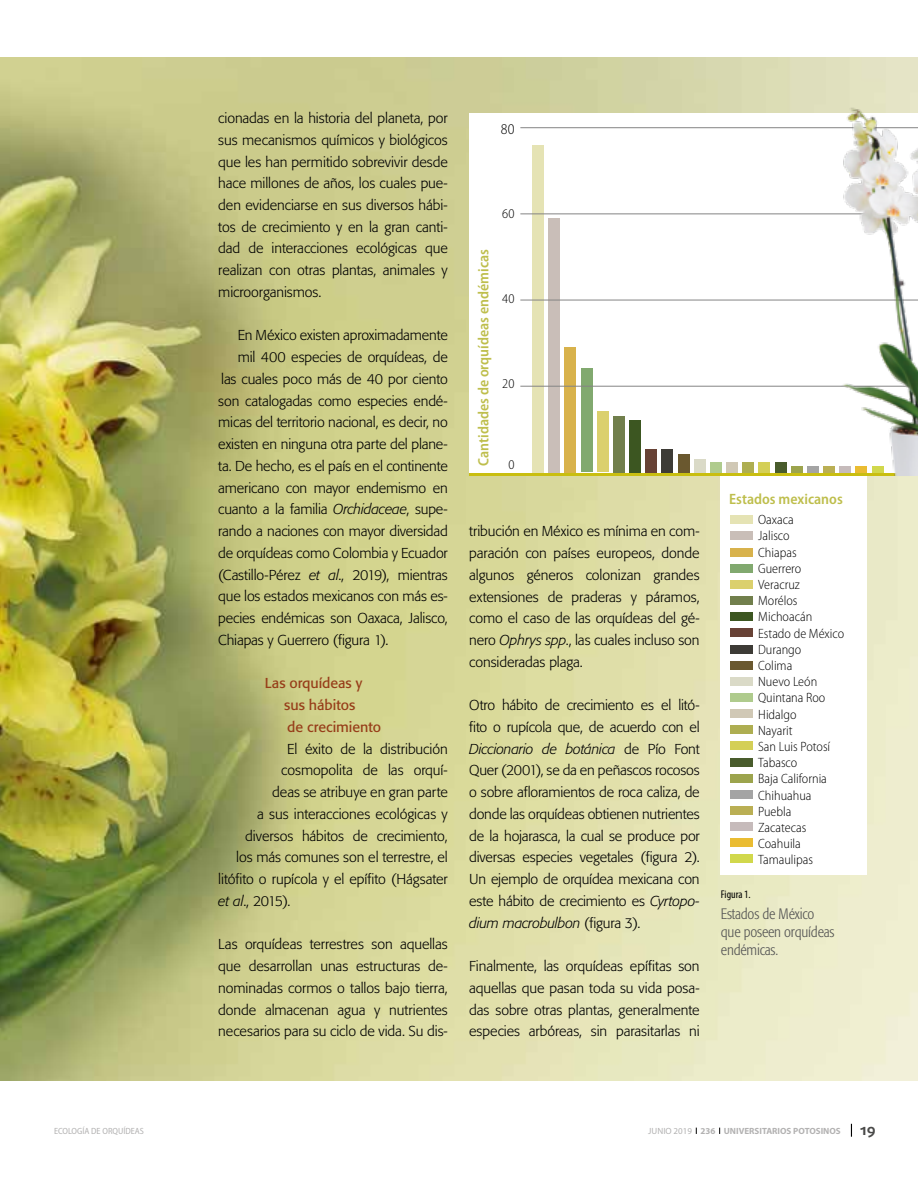
<style>
.page{position:relative;width:918px;height:1188px;background:#fff}
.page>*{position:absolute;margin:0;border:0;box-sizing:border-box;transform-origin:0 0}
.t1{font:600 semi-condensed 15px "Myriad Pro";color:#bebe4c}
.t2{font:300 condensed 15px/18px "Formata";letter-spacing:-.01em;color:#575756}
.t3{font:700 15px "Daxline Pro";color:#4a4a49}
.t4{font:300 semi-condensed 15px "Myriad Pro";color:#000}
.t5{font:300 14.25px/21.8px "Formata";letter-spacing:-.01em;color:#000;text-align:justify}
.t6{font:14.25px/21.8px "Formata";letter-spacing:-.005em;color:#973e1a}
.t7{font:300 semi-condensed 13.5px/16.2px "Myriad Pro";color:#000}
.t8{font:condensed 11.25px "Myriad Pro";color:#000}
.t9{font:700 9px "Myriad Pro";color:#b3b2b2}
.t10{font:semi-condensed 9px "Myriad Pro";color:#b3b2b2}
.s1{font-style:italic}
.s2{font-weight:400}
</style>
<div class="page">
<svg style="left:851px;top:1124px;width:1px;height:13px"></svg>
<img style="left:0;top:58px;width:918px;height:1022px">
<div style="left:469px;top:113px;width:449px;height:360px;background:#fff"></div>
<div style="left:721px;top:474px;width:146px;height:401px;background:#fff"></div>
<hr style="left:469px;top:473px;width:449px;height:2px;background:#c9be10">
<div style="left:533px;top:145px;width:11px;height:327px;background:#e5e3b4"></div>
<div style="left:549px;top:218px;width:11px;height:254px;background:#c9beb8"></div>
<div style="left:565px;top:347px;width:11px;height:125px;background:#d8b24c"></div>
<div style="left:581px;top:368px;width:11px;height:104px;background:#81a96f"></div>
<div style="left:597px;top:412px;width:11px;height:60px;background:#dbd06d"></div>
<div style="left:613px;top:416px;width:11px;height:56px;background:#717f4c"></div>
<div style="left:630px;top:420px;width:11px;height:52px;background:#3c5621"></div>
<div style="left:646px;top:449px;width:11px;height:23px;background:#684236"></div>
<div style="left:662px;top:449px;width:11px;height:23px;background:#3d3b36"></div>
<div style="left:678px;top:454px;width:11px;height:18px;background:#6a582f"></div>
<div style="left:694px;top:459px;width:11px;height:13px;background:#dadac7"></div>
<div style="left:710px;top:462px;width:11px;height:10px;background:#afcb8d"></div>
<div style="left:727px;top:462px;width:11px;height:10px;background:#d0c8b5"></div>
<div style="left:743px;top:462px;width:11px;height:10px;background:#aeae51"></div>
<div style="left:759px;top:462px;width:11px;height:10px;background:#d4cf57"></div>
<div style="left:775px;top:462px;width:11px;height:10px;background:#495c2c"></div>
<div style="left:791px;top:466px;width:11px;height:6px;background:#9ca44d"></div>
<div style="left:807px;top:466px;width:11px;height:6px;background:#a4a4a4"></div>
<div style="left:824px;top:466px;width:11px;height:6px;background:#baaf54"></div>
<hr style="left:520px;top:127px;width:398px;height:1px;background:#848484">
<hr style="left:520px;top:214px;width:398px;height:1px;background:#848484">
<hr style="left:520px;top:300px;width:398px;height:1px;background:#848484">
<hr style="left:520px;top:386px;width:398px;height:1px;background:#848484">
<div style="left:730px;top:515px;width:23px;height:9px;background:#e5e3b4"></div>
<div style="left:730px;top:531px;width:23px;height:9px;background:#c9beb8"></div>
<div style="left:730px;top:548px;width:23px;height:9px;background:#d8b24c"></div>
<div style="left:730px;top:564px;width:23px;height:9px;background:#81a96f"></div>
<div style="left:730px;top:580px;width:23px;height:9px;background:#dbd06d"></div>
<div style="left:730px;top:596px;width:23px;height:9px;background:#717f4c"></div>
<div style="left:730px;top:612px;width:23px;height:9px;background:#3c5621"></div>
<div style="left:730px;top:628px;width:23px;height:9px;background:#684236"></div>
<div style="left:730px;top:645px;width:23px;height:8px;background:#3d3b36"></div>
<div style="left:730px;top:661px;width:23px;height:9px;background:#6a582f"></div>
<div style="left:730px;top:677px;width:23px;height:9px;background:#dadac7"></div>
<div style="left:730px;top:693px;width:23px;height:9px;background:#afcb8d"></div>
<div style="left:730px;top:709px;width:23px;height:9px;background:#d0c8b5"></div>
<div style="left:730px;top:725px;width:23px;height:9px;background:#aeae51"></div>
<div style="left:730px;top:741px;width:23px;height:9px;background:#d4cf57"></div>
<div style="left:730px;top:758px;width:23px;height:9px;background:#495c2c"></div>
<div style="left:730px;top:774px;width:23px;height:9px;background:#9ca44d"></div>
<div style="left:730px;top:790px;width:23px;height:9px;background:#a4a4a4"></div>
<div style="left:730px;top:806px;width:23px;height:9px;background:#baaf54"></div>
<div style="left:730px;top:822px;width:23px;height:9px;background:#c6bbbb"></div>
<div style="left:730px;top:838px;width:23px;height:9px;background:#eabc32"></div>
<div style="left:730px;top:855px;width:23px;height:8px;background:#d1d84c"></div>
<img style="left:840px;top:96px;width:78px;height:380px">
<p class="t5" style="left:218px;top:107px;width:231px">cionadas en la historia del planeta, por sus mecanismos químicos y biológicos que les han permitido sobrevivir desde hace millones de años, los cuales pue&shy;den evidenciarse en sus diversos hábi&shy;tos de crecimiento y en la gran canti&shy;dad de interacciones ecológicas que realizan con otras plantas, animales y microorganismos.</p>
<p class="t5" style="left:238px;top:325px;width:212px">En México existen aproximadamente</p>
<p class="t5" style="left:238px;top:346px;width:211px">mil 400 especies de orquídeas, de</p>
<p class="t5" style="left:221px;top:368px;width:228px">las cuales poco más de 40 por ciento</p>
<p class="t5" style="left:218px;top:390px;width:231px">son catalogadas como especies endé-</p>
<p class="t5" style="left:218px;top:412px;width:231px">micas del territorio nacional, es decir, no</p>
<p class="t5" style="left:218px;top:433px;width:231px">existen en ninguna otra parte del plane-</p>
<p class="t5" style="left:218px;top:455px;width:231px">ta. De hecho, es el país en el continente</p>
<p class="t5" style="left:218px;top:477px;width:231px">americano con mayor endemismo en</p>
<p class="t5" style="left:218px;top:499px;width:231px">cuanto a la familia <span class="s1">Orchidaceae</span>, supe-</p>
<p class="t5" style="left:218px;top:520px;width:231px">rando a naciones con mayor diversidad</p>
<p class="t5" style="left:218px;top:542px;width:231px">de orquídeas como Colombia y Ecuador</p>
<p class="t5" style="left:218px;top:564px;width:231px">(Castillo-Pérez <span class="s1">et al</span>., 2019), mientras</p>
<p class="t5" style="left:218px;top:586px;width:231px">que los estados mexicanos con más es-</p>
<p class="t5" style="left:218px;top:607px;width:231px">pecies endémicas son Oaxaca, Jalisco,</p>
<p class="t5" style="left:218px;top:629px;width:172px">Chiapas y Guerrero (figura 1).</p>
<p class="t6" style="left:284px;top:672px;width:99px;text-indent:-19px">Las orquídeas y sus hábitos<br>de crecimiento</p>
<p class="t5" style="left:287px;top:738px;width:162px">El éxito de la distribución</p>
<p class="t5" style="left:281px;top:760px;width:168px">cosmopolita de las orquí-</p>
<p class="t5" style="left:272px;top:781px;width:177px">deas se atribuye en gran parte</p>
<p class="t5" style="left:257px;top:803px;width:192px">a sus interacciones ecológicas y</p>
<p class="t5" style="left:245px;top:825px;width:204px">diversos hábitos de crecimiento,</p>
<p class="t5" style="left:236px;top:847px;width:213px">los más comunes son el terrestre, el</p>
<p class="t5" style="left:218px;top:868px;width:231px">litófito o rupícola y el epífito (Hágsater</p>
<p class="t5" style="left:218px;top:890px;width:74px"><span class="s1">et al</span>., 2015).</p>
<p class="t5" style="left:218px;top:934px;width:231px">Las orquídeas terrestres son aquellas que desarrollan unas estructuras de&shy;nominadas cormos o tallos bajo tierra, donde almacenan agua y nutrientes necesarios para su ciclo de vida. Su dis-</p>
<p class="t4" style="left:501px;top:120px;width:15px">80</p>
<p class="t7" style="left:502px;top:206px;width:14px">60</p>
<p class="t1" style="left:474px;top:466px;width:218px;rotate:-90deg">Cantidades de orquídeas endémicas</p>
<p class="t7" style="left:502px;top:290px;width:14px">40</p>
<p class="t7" style="left:502px;top:375px;width:14px">20</p>
<p class="t7" style="left:508px;top:456px;width:8px">0</p>
<p class="t5" style="left:469px;top:521px;width:232px">tribución en México es mínima en com&shy;paración con países europeos, donde algunos géneros colonizan grandes extensiones de praderas y páramos, como el caso de las orquídeas del gé&shy;nero <span class="s1">Ophrys spp</span>., las cuales incluso son consideradas plaga.</p>
<p class="t5" style="left:469px;top:694px;width:232px">Otro hábito de crecimiento es el litó&shy;fito o rupícola que, de acuerdo con el <span class="s1">Diccionario de botánica</span> de Pío Font Quer (2001), se da en peñascos rocosos o sobre afloramientos de roca caliza, de donde las orquídeas obtienen nutrientes de la hojarasca, la cual se produce por diversas especies vegetales (figura 2).<br>Un ejemplo de orquídea mexicana con este hábito de crecimiento es <span class="s1">Cyrtopo&shy;dium macrobulbon</span> (figura 3).</p>
<p class="t5" style="left:469px;top:955px;width:232px">Finalmente, las orquídeas epífitas son aquellas que pasan toda su vida posa&shy;das sobre otras plantas, generalmente especies arbóreas, sin parasitarlas ni</p>
<p class="t1" style="left:729px;top:489px;width:115px">Estados mexicanos</p>
<p class="t7" style="left:758px;top:512px;width:88px">Oaxaca<br>Jalisco<br>Chiapas<br>Guerrero<br>Veracruz<br>Morélos<br>Michoacán<br>Estado de México<br>Durango<br>Colima<br>Nuevo León<br>Quintana Roo<br>Hidalgo<br>Nayarit<br>San Luis Potosí<br>Tabasco<br>Baja California<br>Chihuahua<br>Puebla<br>Zacatecas<br>Coahuila<br>Tamaulipas</p>
<p class="t8" style="left:721px;top:887px;width:31px">Figura 1.</p>
<p class="t2" style="left:721px;top:905px;width:115px">Estados de México que poseen orquídeas endémicas.</p>
<p class="t10" style="left:54px;top:1125px;width:91px">ECOLOGÍA DE ORQUÍDEAS</p>
<p class="t9" style="left:648px;top:1125px;width:194px"><span class="s2">JUNIO 2019</span> 236 UNIVERSITARIOS POTOSINOS</p>
<p class="t3" style="left:860px;top:1120px;width:17px">19</p>
</div>
